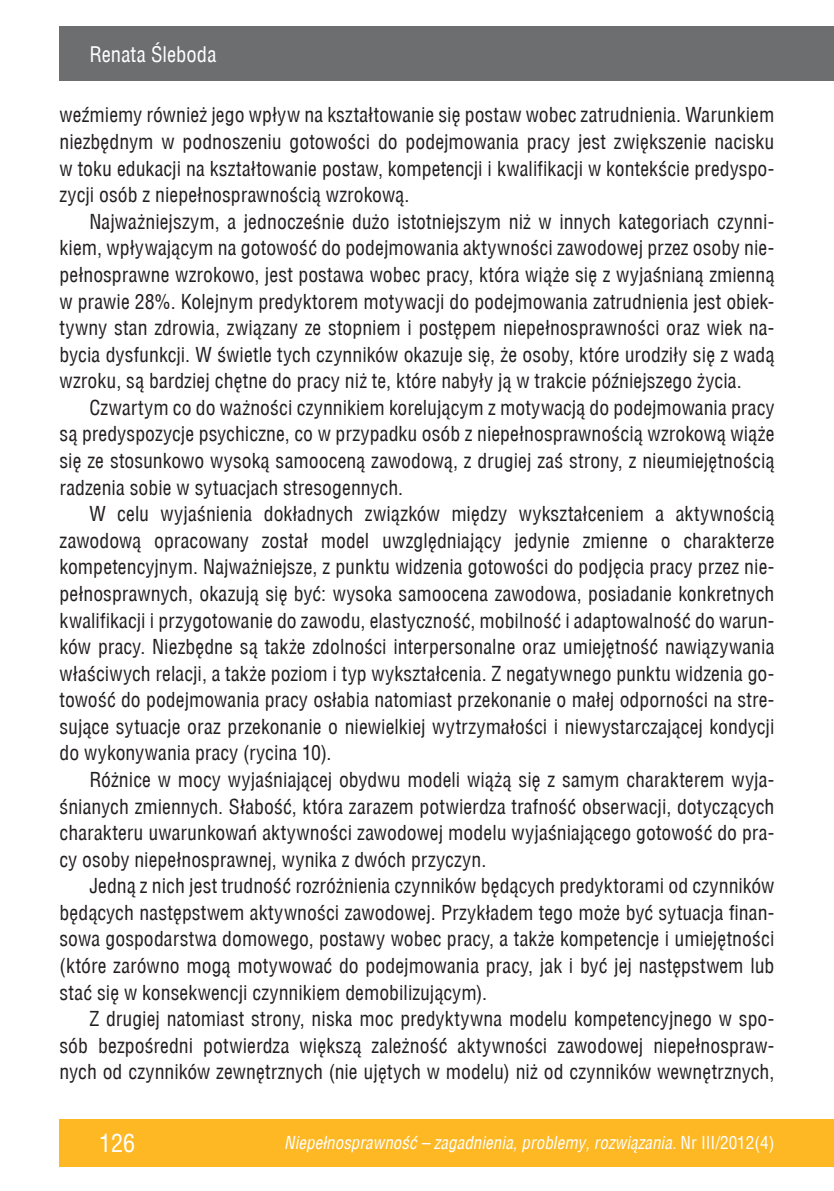
<style>
.page{position:relative;width:834px;height:1191px;background:#fff}
.page>*{position:absolute;margin:0;border:0;box-sizing:border-box;transform-origin:0 0}
.t1{font:24.5px "Switzerland Condensed";color:#fff}
.t2{font:21px "Switzerland Condensed";letter-spacing:.005em;color:#fff}
.t3{font:20.12px/26.6px "Switzerland Condensed";letter-spacing:.005em;color:#231f20;text-align:justify}
.t4{font:italic 17.5px "Switzerland Condensed";color:#fff}
.s1{font-style:normal}
</style>
<div class="page">
<div style="left:60px;top:1119px;width:773px;height:47px;background:#fdb824"></div>
<div style="left:60px;top:26px;width:773px;height:55px;background:#6d6e70"></div>
<p class="t2" style="left:89px;top:42px;width:129px">Renata Śleboda</p>
<p class="t3" style="left:60px;top:102px;width:716px">weźmiemy również jego wpływ na kształtowanie się postaw wobec zatrudnienia. Warunkiem niezbędnym w podnoszeniu gotowości do podejmowania pracy jest zwiększenie nacisku w toku edukacji na kształtowanie postaw, kompetencji i kwalifikacji w kontekście predyspo&shy;zycji osób z niepełnosprawnością wzrokową.</p>
<p class="t3" style="left:60px;top:208px;width:716px;text-indent:30px">Najważniejszym, a jednocześnie dużo istotniejszym niż w innych kategoriach czynni&shy;kiem, wpływającym na gotowość do podejmowania aktywności zawodowej przez osoby nie&shy;pełnosprawne wzrokowo, jest postawa wobec pracy, która wiąże się z wyjaśnianą zmienną w prawie 28%. Kolejnym predyktorem motywacji do podejmowania zatrudnienia jest obiek&shy;tywny stan zdrowia, związany ze stopniem i postępem niepełnosprawności oraz wiek na&shy;bycia dysfunkcji. W świetle tych czynników okazuje się, że osoby, które urodziły się z wadą wzroku, są bardziej chętne do pracy niż te, które nabyły ją w trakcie późniejszego życia.</p>
<p class="t3" style="left:60px;top:394px;width:716px;text-indent:30px">Czwartym co do ważności czynnikiem korelującym z motywacją do podejmowania pracy są predyspozycje psychiczne, co w przypadku osób z niepełnosprawnością wzrokową wiąże się ze stosunkowo wysoką samooceną zawodową, z drugiej zaś strony, z nieumiejętnością radzenia sobie w sytuacjach stresogennych.</p>
<p class="t3" style="left:60px;top:500px;width:716px;text-indent:30px">W celu wyjaśnienia dokładnych związków między wykształceniem a aktywnością zawodową opracowany został model uwzględniający jedynie zmienne o charakterze kompetencyjnym. Najważniejsze, z punktu widzenia gotowości do podjęcia pracy przez nie&shy;pełnosprawnych, okazują się być: wysoka samoocena zawodowa, posiadanie konkretnych kwalifikacji i przygotowanie do zawodu, elastyczność, mobilność i adaptowalność do warun&shy;ków pracy. Niezbędne są także zdolności interpersonalne oraz umiejętność nawiązywania właściwych relacji, a także poziom i typ wykształcenia. Z negatywnego punktu widzenia go&shy;towość do podejmowania pracy osłabia natomiast przekonanie o małej odporności na stre&shy;sujące sytuacje oraz przekonanie o niewielkiej wytrzymałości i niewystarczającej kondycji do wykonywania pracy (rycina 10).</p>
<p class="t3" style="left:60px;top:766px;width:716px;text-indent:30px">Różnice w mocy wyjaśniającej obydwu modeli wiążą się z samym charakterem wyja&shy;śnianych zmiennych. Słabość, która zarazem potwierdza trafność obserwacji, dotyczących charakteru uwarunkowań aktywności zawodowej modelu wyjaśniającego gotowość do pra&shy;cy osoby niepełnosprawnej, wynika z dwóch przyczyn.</p>
<p class="t3" style="left:60px;top:872px;width:716px;text-indent:30px">Jedną z nich jest trudność rozróżnienia czynników będących predyktorami od czynników będących następstwem aktywności zawodowej. Przykładem tego może być sytuacja finan&shy;sowa gospodarstwa domowego, postawy wobec pracy, a także kompetencje i umiejętności (które zarówno mogą motywować do podejmowania pracy, jak i być jej następstwem lub stać się w konsekwencji czynnikiem demobilizującym).</p>
<p class="t3" style="left:60px;top:1005px;width:716px;text-indent:30px">Z drugiej natomiast strony, niska moc predyktywna modelu kompetencyjnego w spo&shy;sób bezpośredni potwierdza większą zależność aktywności zawodowej niepełnospraw&shy;nych od czynników zewnętrznych (nie ujętych w modelu) niż od czynników wewnętrznych,</p>
<p class="t1" style="left:99px;top:1129px;width:38px">126</p>
<p class="t4" style="left:284px;top:1132px;width:491px">Niepełnosprawność – zagadnienia, problemy, rozwiązania. <span class="s1">Nr III/2012(4)</span></p>
</div>
